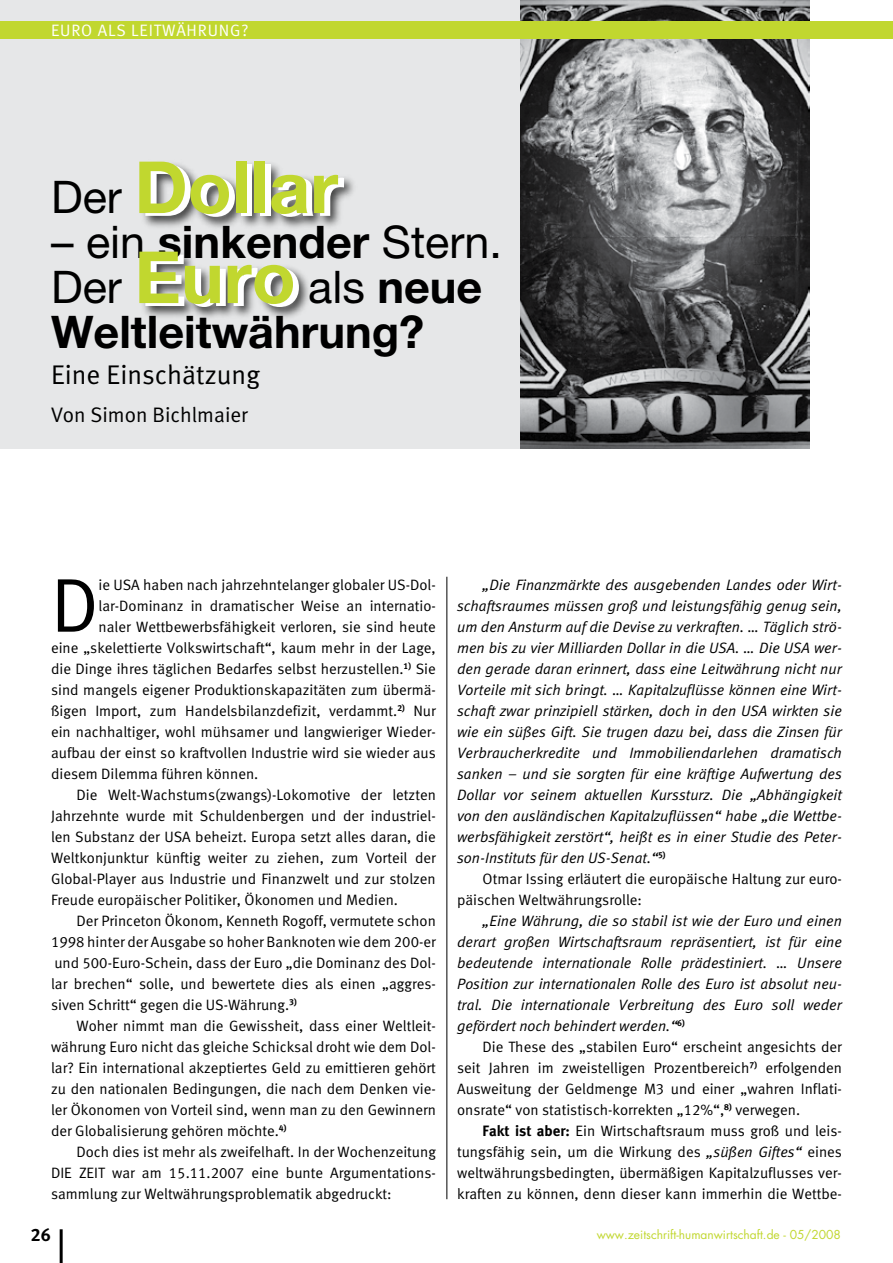
<style>
.page{position:relative;width:893px;height:1263px;background:#fff}
.page>*{position:absolute;margin:0;border:0;box-sizing:border-box;transform-origin:0 0}
.t1{font:76.2px "Meta Normal LF";color:#000}
.t2{font:700 72px "Helvetica Neue";color:#c1d72f}
.t3{font:700 45px/45px "Helvetica Neue";color:#000}
.t4{font:27px "Meta Normal LF";color:#000}
.t5{font:21px "Meta Normal LF";color:#000}
.t6{font:18px "Meta Bold LF";color:#000}
.t7{font:16.5px "Meta Normal LF";letter-spacing:.05em;color:#fff}
.t8{font:15px/21px "Meta Normal LF";color:#000;text-align:justify}
.t9{font:italic 15px/21px "Meta Normal LF";color:#000;text-align:justify}
.t10{font:12px "Futura";color:#c1d72f}
.s1{font-weight:400;font-size:45px;color:#000}
.s2{font-weight:400}
.s3{font-size:72px;color:#c1d72f}
.s4{font-family:"Meta Bold LF"}
.s5{font-style:italic}
</style>
<div class="page">
<div style="left:0;top:0;width:520px;height:448px;background:#e6e7e8"></div>
<img style="left:521px;top:0;width:288px;height:448px">
<hr style="left:60px;top:1229px;width:3px;height:34px;background:#000">
<div style="left:140px;top:159px;width:217px;height:72px;background:#000;opacity:.75"></div>
<div style="left:140px;top:249px;width:173px;height:72px;background:#000;opacity:.75"></div>
<hr style="left:446px;top:577px;width:1px;height:622px;background:#000">
<div style="left:0;top:21px;width:893px;height:17px;background:#c1d72f"></div>
<p class="t7" style="left:51px;top:21px;width:199px">EURO ALS LEITWÄHRUNG?</p>
<h2 class="t2" style="left:51px;top:143px;width:289px"><span class="s1">Der</span> Dollar</h2>
<h3 class="t3" style="left:51px;top:218px;width:452px"><span class="s2">– ein</span> sinkender <span class="s2">Stern.<br>Der</span> <span class="s3">Euro</span> <span class="s2">als</span> neue<br>Weltleitwährung?</h3>
<h3 class="t4" style="left:51px;top:359px;width:210px">Eine Einschätzung</h3>
<h3 class="t5" style="left:51px;top:403px;width:198px">Von Simon Bichlmaier</h3>
<h1 class="t1" style="left:51px;top:561px;width:49px">D</h1>
<p class="t8" style="left:99px;top:574px;width:339px">ie USA haben nach jahrzehntelanger globaler US-Dol-</p>
<p class="t8" style="left:99px;top:595px;width:339px">lar-Dominanz in dramatischer Weise an internatio-</p>
<p class="t8" style="left:99px;top:616px;width:339px">naler Wettbewerbsfähigkeit verloren, sie sind heute</p>
<p class="t8" style="left:51px;top:637px;width:386px">eine „skelettierte Volkswirtschaft“, kaum mehr in der Lage,</p>
<p class="t8" style="left:51px;top:658px;width:386px">die Dinge ihres täglichen Bedarfes selbst herzustellen.<sup>1)</sup> Sie</p>
<p class="t8" style="left:51px;top:679px;width:386px">sind mangels eigener Produktionskapazitäten zum übermä-</p>
<p class="t8" style="left:51px;top:700px;width:386px">ßigen Import, zum Handelsbilanzdefizit, verdammt.<sup>2)</sup> Nur</p>
<p class="t8" style="left:51px;top:721px;width:386px">ein nachhaltiger, wohl mühsamer und langwieriger Wieder-</p>
<p class="t8" style="left:51px;top:742px;width:386px">aufbau der einst so kraftvollen Industrie wird sie wieder aus</p>
<p class="t8" style="left:51px;top:763px;width:209px">diesem Dilemma führen können.</p>
<p class="t8" style="left:77px;top:784px;width:361px">Die Welt-Wachstums(zwangs)-Lokomotive der letzten</p>
<p class="t8" style="left:51px;top:805px;width:386px">Jahrzehnte wurde mit Schuldenbergen und der industriel-</p>
<p class="t8" style="left:51px;top:826px;width:386px">len Substanz der USA beheizt. Europa setzt alles daran, die</p>
<p class="t8" style="left:51px;top:847px;width:386px">Weltkonjunktur künftig weiter zu ziehen, zum Vorteil der</p>
<p class="t8" style="left:51px;top:868px;width:386px">Global-Player aus Industrie und Finanzwelt und zur stolzen</p>
<p class="t8" style="left:51px;top:889px;width:349px">Freude europäischer Politiker, Ökonomen und Medien.</p>
<p class="t8" style="left:77px;top:910px;width:361px">Der Princeton Ökonom, Kenneth Rogoff, vermutete schon</p>
<p class="t8" style="left:51px;top:931px;width:386px">1998 hinter der Ausgabe so hoher Banknoten wie dem 200-er</p>
<p class="t8" style="left:54px;top:952px;width:383px">und 500-Euro-Schein, dass der Euro „die Dominanz des Dol-</p>
<p class="t8" style="left:51px;top:973px;width:386px">lar brechen“ solle, und bewertete dies als einen „aggres-</p>
<p class="t8" style="left:51px;top:994px;width:247px">siven Schritt“ gegen die US-Währung.<sup>3)</sup></p>
<p class="t8" style="left:77px;top:1015px;width:361px">Woher nimmt man die Gewissheit, dass einer Weltleit-</p>
<p class="t8" style="left:51px;top:1036px;width:386px">währung Euro nicht das gleiche Schicksal droht wie dem Dol-</p>
<p class="t8" style="left:51px;top:1057px;width:386px">lar? Ein international akzeptiertes Geld zu emittieren gehört</p>
<p class="t8" style="left:51px;top:1078px;width:386px">zu den nationalen Bedingungen, die nach dem Denken vie-</p>
<p class="t8" style="left:51px;top:1099px;width:386px">ler Ökonomen von Vorteil sind, wenn man zu den Gewinnern</p>
<p class="t8" style="left:51px;top:1120px;width:237px">der Globalisierung gehören möchte.<sup>4)</sup></p>
<p class="t8" style="left:77px;top:1141px;width:361px">Doch dies ist mehr als zweifelhaft. In der Wochenzeitung</p>
<p class="t8" style="left:51px;top:1162px;width:386px">DIE ZEIT war am 15.11.2007 eine bunte Argumentations-</p>
<p class="t8" style="left:51px;top:1183px;width:342px">sammlung zur Weltwährungsproblematik abgedruckt:</p>
<p class="t9" style="left:457px;top:574px;width:386px;text-indent:26px">„Die Finanzmärkte des ausgebenden Landes oder Wirt&shy;schaftsraumes müssen groß und leistungsfähig genug sein, um den Ansturm auf die Devise zu verkraften. … Täglich strö&shy;men bis zu vier Milliarden Dollar in die USA. … Die USA wer&shy;den gerade daran erinnert, dass eine Leitwährung nicht nur Vorteile mit sich bringt. … Kapitalzuflüsse können eine Wirt&shy;schaft zwar prinzipiell stärken, doch in den USA wirkten sie wie ein süßes Gift. Sie trugen dazu bei, dass die Zinsen für Verbraucherkredite und Immobiliendarlehen dramatisch sanken – und sie sorgten für eine kräftige Aufwertung des Dollar vor seinem aktuellen Kurssturz. Die „Abhängigkeit von den ausländischen Kapitalzuflüssen“ habe „die Wettbe&shy;werbsfähigkeit zerstört“, heißt es in einer Studie des Peter&shy;son-Instituts für den US-Senat.“<sup>5)</sup></p>
<p class="t8" style="left:457px;top:868px;width:386px;text-indent:26px">Otmar Issing erläutert die europäische Haltung zur euro&shy;päischen Weltwährungsrolle:</p>
<p class="t9" style="left:457px;top:910px;width:386px;text-indent:26px">„Eine Währung, die so stabil ist wie der Euro und einen derart großen Wirtschaftsraum repräsentiert, ist für eine bedeutende internationale Rolle prädestiniert. … Unsere Position zur internationalen Rolle des Euro ist absolut neu&shy;tral. Die internationale Verbreitung des Euro soll weder gefördert noch behindert werden.“<sup>6)</sup></p>
<p class="t8" style="left:457px;top:1036px;width:386px;text-indent:26px">Die These des „stabilen Euro“ erscheint angesichts der seit Jahren im zweistelligen Prozentbereich<sup>7)</sup> erfolgenden Ausweitung der Geldmenge M3 und einer „wahren Inflati&shy;onsrate“ von statistisch-korrekten „12%“,<sup>8)</sup> verwegen.</p>
<p class="t8" style="left:457px;top:1120px;width:386px;text-indent:26px"><span class="s4">Fakt ist aber:</span> Ein Wirtschaftsraum muss groß und leis&shy;tungsfähig sein, um die Wirkung des <span class="s5">„süßen Giftes“</span> eines weltwährungsbedingten, übermäßigen Kapitalzuflusses ver&shy;kraften zu können, denn dieser kann immerhin die Wettbe-</p>
<p class="t6" style="left:31px;top:1224px;width:22px">26</p>
<p class="t10" style="left:597px;top:1227px;width:246px">www.zeitschrift-humanwirtschaft.de - 05/2008</p>
</div>
